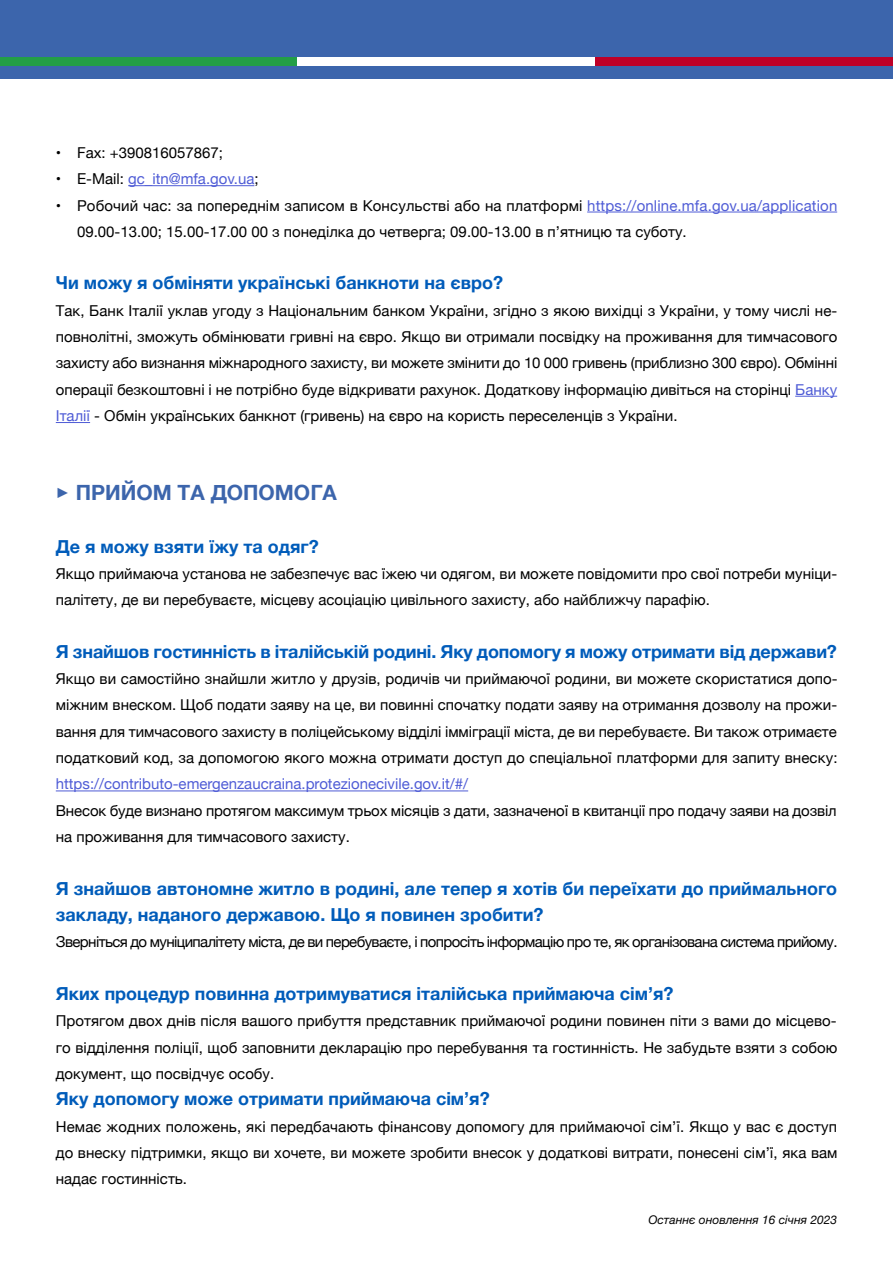
<style>
.page{position:relative;width:893px;height:1263px;background:#fff}
.page>*{position:absolute;margin:0;border:0;box-sizing:border-box;transform-origin:0 0}
.t1{font:700 21px "Helvetica Neue";color:#3c65ac}
.t2{font:700 18px/26.2px "Helvetica Neue";color:#005cba}
.t3{font:15px/26.2px "Helvetica Neue";color:#000;text-align:justify}
.t4{font:15px "Helvetica Neue";letter-spacing:-.04em;color:#000}
.t5{font:15px "Helvetica Neue";color:#4f5cd6}
.t6{font:italic 12px "Helvetica Neue";color:#000}
.s1{color:#000}
.s2{color:#4f5cd6}
</style>
<div class="page">
<div style="left:0;top:0;width:893px;height:78px;background:#3c65ac"></div>
<div style="left:0;top:57px;width:298px;height:9px;background:#239e46"></div>
<div style="left:298px;top:57px;width:297px;height:9px;background:#fff"></div>
<div style="left:595px;top:57px;width:298px;height:9px;background:#be0027"></div>
<hr style="left:128px;top:185px;width:126px;height:1px;background:#4f5cd6">
<hr style="left:587px;top:212px;width:250px;height:1px;background:#4f5cd6">
<hr style="left:795px;top:396px;width:42px;height:1px;background:#4f5cd6">
<hr style="left:56px;top:422px;width:34px;height:1px;background:#4f5cd6">
<hr style="left:56px;top:790px;width:412px;height:1px;background:#4f5cd6">
<p class="t3" style="left:56px;top:140px;width:169px">• Fax: +390816057867;</p>
<p class="t5" style="left:56px;top:168px;width:204px"><span class="s1">• E-Mail:</span> gc_itn@mfa.gov.ua<span class="s1">;</span></p>
<p class="t3" style="left:77px;top:193px;width:762px;text-indent:-21px">• Pобочий час: за попереднім записом в Консульстві або на платформі <span class="s2">https://online.mfa.gov.ua/application<br></span>09.00-13.00; 15.00-17.00 00 з понеділка до четверга; 09.00-13.00 в п’ятницю та суботу.</p>
<p class="t2" style="left:56px;top:270px;width:449px">Чи можу я обміняти українські банкноти на євро?</p>
<p class="t3" style="left:56px;top:298px;width:783px">Так, Банк Італії уклав угоду з Національним банком України, згідно з якою вихідці з України, у тому числі не&shy;повнолітні, зможуть обмінювати гривні на євро. Якщо ви отримали посвідку на проживання для тимчасового захисту або визнання міжнародного захисту, ви можете змінити до 10 000 гривень (приблизно 300 євро). Обмінні операції безкоштовні і не потрібно буде відкривати рахунок. Додаткову інформацію дивіться на сторінці <span class="s2">Банку Італії</span> - Обмін українських банкнот (гривень) на євро на користь переселенців з України.</p>
<h1 class="t1" style="left:56px;top:476px;width:282px">✓ ПРИЙОМ ТА ДОПОМОГА</h1>
<p class="t2" style="left:56px;top:533px;width:264px">Де я можу взяти їжу та одяг?</p>
<p class="t3" style="left:56px;top:561px;width:783px">Якщо приймаюча установа не забезпечує вас їжею чи одягом, ви можете повідомити про свої потреби муніци&shy;палітету, де ви перебуваєте, місцеву асоціацію цивільного захисту, або найближчу парафію.</p>
<p class="t2" style="left:56px;top:639px;width:783px">Я знайшов гостинність в італійській родині. Яку допомогу я можу отримати від держави?</p>
<p class="t3" style="left:56px;top:666px;width:783px">Якщо ви самостійно знайшли житло у друзів, родичів чи приймаючої родини, ви можете скористатися допо&shy;міжним внеском. Щоб подати заяву на це, ви повинні спочатку подати заяву на отримання дозволу на прожи&shy;вання для тимчасового захисту в поліцейському відділі імміграції міста, де ви перебуваєте. Ви також отримаєте податковий код, за допомогою якого можна отримати доступ до спеціальної платформи для запиту внеску:</p>
<p class="t5" style="left:56px;top:773px;width:414px">https://contributo-emergenzaucraina.protezionecivile.gov.it/#/</p>
<p class="t3" style="left:56px;top:798px;width:782px">Внесок буде визнано протягом максимум трьох місяців з дати, зазначеної в квитанції про подачу заяви на дозвіл на проживання для тимчасового захисту.</p>
<p class="t2" style="left:56px;top:876px;width:783px">Я знайшов автономне житло в родині, але тепер я хотів би переїхати до приймального закладу, наданого державою. Що я повинен зробити?</p>
<p class="t4" style="left:56px;top:931px;width:783px">Зверніться до муніципалітету міста, де ви перебуваєте, і попросіть інформацію про те, як організована система прийому.</p>
<p class="t2" style="left:56px;top:981px;width:619px">Яких процедур повинна дотримуватися італійська приймаюча сім’я?</p>
<p class="t3" style="left:56px;top:1009px;width:783px">Протягом двох днів після вашого прибуття представник приймаючої родини повинен піти з вами до місцево&shy;го відділення поліції, щоб заповнити декларацію про перебування та гостинність. Не забудьте взяти з собою документ, що посвідчує особу.</p>
<p class="t2" style="left:56px;top:1086px;width:435px">Яку допомогу може отримати приймаюча сім’я?</p>
<p class="t3" style="left:56px;top:1114px;width:783px">Немає жодних положень, які передбачають фінансову допомогу для приймаючої сім’ї. Якщо у вас є доступ до внеску підтримки, якщо ви хочете, ви можете зробити внесок у додаткові витрати, понесені сім’ї, яка вам надає гостинність.</p>
<p class="t6" style="left:648px;top:1211px;width:190px">Останнє оновлення 16 січня 2023</p>
</div>
